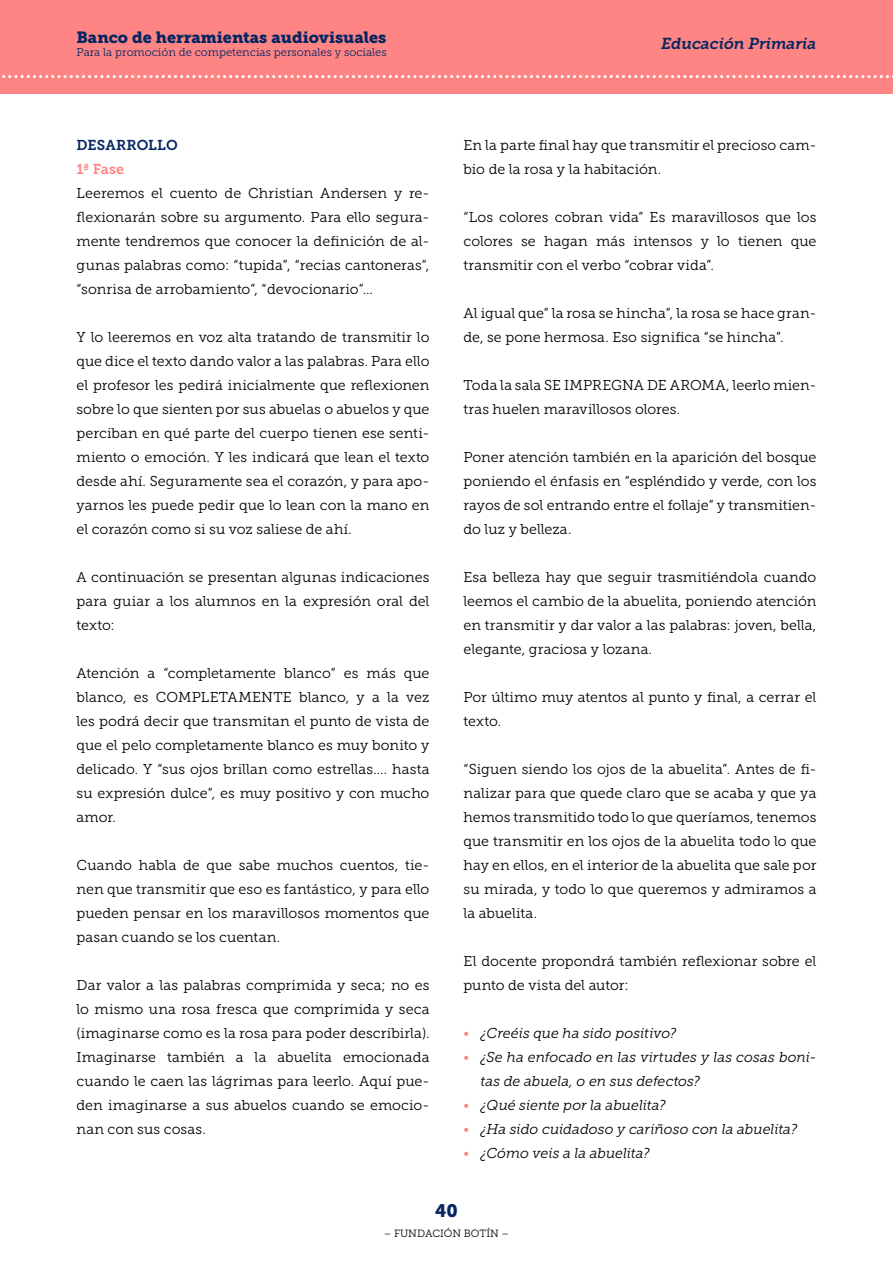
<style>
.page{position:relative;width:893px;height:1263px;background:#fff}
.page>*{position:absolute;margin:0;border:0;box-sizing:border-box;transform-origin:0 0}
.t1{font:18px "Museo Slab 900";color:#052661}
.t2{font:16.2px "Museo Slab 900";color:#052661}
.t3{font:italic 15.75px "Museo Slab 700";color:#052661}
.t4{font:14.25px/24px "Museo Slab 300";letter-spacing:.005em;color:#000;text-align:justify}
.t5{font:italic 14.25px/24px "Museo Slab 300";color:#000}
.t6{font:14.25px "Museo Slab 700";letter-spacing:.01em;color:#052661}
.t7{font:14.25px "Museo Slab 700";letter-spacing:-.005em;color:#ff8585}
.t8{font:11.25px "Museo Slab 300";color:#052661}
.t9{font:10.5px "Museo Slab 300";color:#000}
.s1{font-style:normal;color:#ff8585}
</style>
<div class="page">
<div style="left:0;top:0;width:893px;height:94px;background:#ff8585"></div>
<svg style="left:2px;top:75px;width:891px;height:3px"></svg>
<p class="t2" style="left:77px;top:28px;width:311px">Banco de herramientas audiovisuales</p>
<p class="t8" style="left:77px;top:46px;width:312px">Para la promoción de competencias personales y sociales</p>
<p class="t6" style="left:77px;top:137px;width:103px">DESARROLLO</p>
<p class="t7" style="left:77px;top:161px;width:49px">1ª Fase</p>
<p class="t4" style="left:77px;top:181px;width:354px">Leeremos el cuento de Christian Andersen y re&shy;flexionarán sobre su argumento. Para ello segura&shy;mente tendremos que conocer la definición de al&shy;gunas palabras como: “tupida”, “recias cantoneras”, “sonrisa de arrobamiento”, “devocionario”…</p>
<p class="t4" style="left:77px;top:325px;width:354px">Y lo leeremos en voz alta tratando de transmitir lo que dice el texto dando valor a las palabras. Para ello el profesor les pedirá inicialmente que reflexionen sobre lo que sienten por sus abuelas o abuelos y que perciban en qué parte del cuerpo tienen ese senti&shy;miento o emoción. Y les indicará que lean el texto desde ahí. Seguramente sea el corazón, y para apo&shy;yarnos les puede pedir que lo lean con la mano en el corazón como si su voz saliese de ahí.</p>
<p class="t4" style="left:77px;top:565px;width:354px">A continuación se presentan algunas indicaciones para guiar a los alumnos en la expresión oral del texto:</p>
<p class="t4" style="left:77px;top:661px;width:354px">Atención a “completamente blanco” es más que blanco, es COMPLETAMENTE blanco, y a la vez les podrá decir que transmitan el punto de vista de que el pelo completamente blanco es muy bonito y delicado. Y “sus ojos brillan como estrellas.... hasta su expresión dulce”, es muy positivo y con mucho amor.</p>
<p class="t4" style="left:77px;top:853px;width:354px">Cuando habla de que sabe muchos cuentos, tie&shy;nen que transmitir que eso es fantástico, y para ello pueden pensar en los maravillosos momentos que pasan cuando se los cuentan.</p>
<p class="t4" style="left:77px;top:973px;width:354px">Dar valor a las palabras comprimida y seca; no es lo mismo una rosa fresca que comprimida y seca (imaginarse como es la rosa para poder describirla).<br>Imaginarse también a la abuelita emocionada cuando le caen las lágrimas para leerlo. Aquí pue&shy;den imaginarse a sus abuelos cuando se emocio&shy;nan con sus cosas.</p>
<p class="t3" style="left:661px;top:34px;width:157px">Educación Primaria</p>
<p class="t4" style="left:463px;top:133px;width:354px">En la parte final hay que transmitir el precioso cam&shy;bio de la rosa y la habitación.</p>
<p class="t4" style="left:463px;top:205px;width:354px">“Los colores cobran vida” Es maravillosos que los colores se hagan más intensos y lo tienen que transmitir con el verbo “cobrar vida”.</p>
<p class="t4" style="left:463px;top:301px;width:354px">Al igual que” la rosa se hincha”, la rosa se hace gran&shy;de, se pone hermosa. Eso significa “se hincha”.</p>
<p class="t4" style="left:463px;top:373px;width:354px">Toda la sala SE IMPREGNA DE AROMA, leerlo mien&shy;tras huelen maravillosos olores.</p>
<p class="t4" style="left:463px;top:445px;width:354px">Poner atención también en la aparición del bosque poniendo el énfasis en “espléndido y verde, con los rayos de sol entrando entre el follaje” y transmitien&shy;do luz y belleza.</p>
<p class="t4" style="left:463px;top:565px;width:354px">Esa belleza hay que seguir trasmitiéndola cuando leemos el cambio de la abuelita, poniendo atención en transmitir y dar valor a las palabras: joven, bella, elegante, graciosa y lozana.</p>
<p class="t4" style="left:463px;top:685px;width:354px">Por último muy atentos al punto y final, a cerrar el texto.</p>
<p class="t4" style="left:463px;top:757px;width:354px">“Siguen siendo los ojos de la abuelita”. Antes de fi&shy;nalizar para que quede claro que se acaba y que ya hemos transmitido todo lo que queríamos, tenemos que transmitir en los ojos de la abuelita todo lo que hay en ellos, en el interior de la abuelita que sale por su mirada, y todo lo que queremos y admiramos a la abuelita.</p>
<p class="t4" style="left:463px;top:949px;width:354px">El docente propondrá también reflexionar sobre el punto de vista del autor:</p>
<p class="t5" style="left:463px;top:1021px;width:215px"><span class="s1">•</span> ¿Creéis que ha sido positivo?</p>
<p class="t5" style="left:480px;top:1045px;width:337px;text-indent:-17px"><span class="s1">•</span> ¿Se ha enfocado en las virtudes y las cosas boni&shy;tas de abuela, o en sus defectos?</p>
<p class="t5" style="left:463px;top:1093px;width:204px"><span class="s1">•</span> ¿Qué siente por la abuelita?</p>
<p class="t5" style="left:463px;top:1117px;width:335px"><span class="s1">•</span> ¿Ha sido cuidadoso y cariñoso con la abuelita?</p>
<p class="t5" style="left:463px;top:1141px;width:188px"><span class="s1">•</span> ¿Cómo veis a la abuelita?</p>
<p class="t1" style="left:435px;top:1201px;width:24px">40</p>
<p class="t9" style="left:384px;top:1227px;width:127px">– FUNDACIÓN BOTÍN –</p>
</div>
